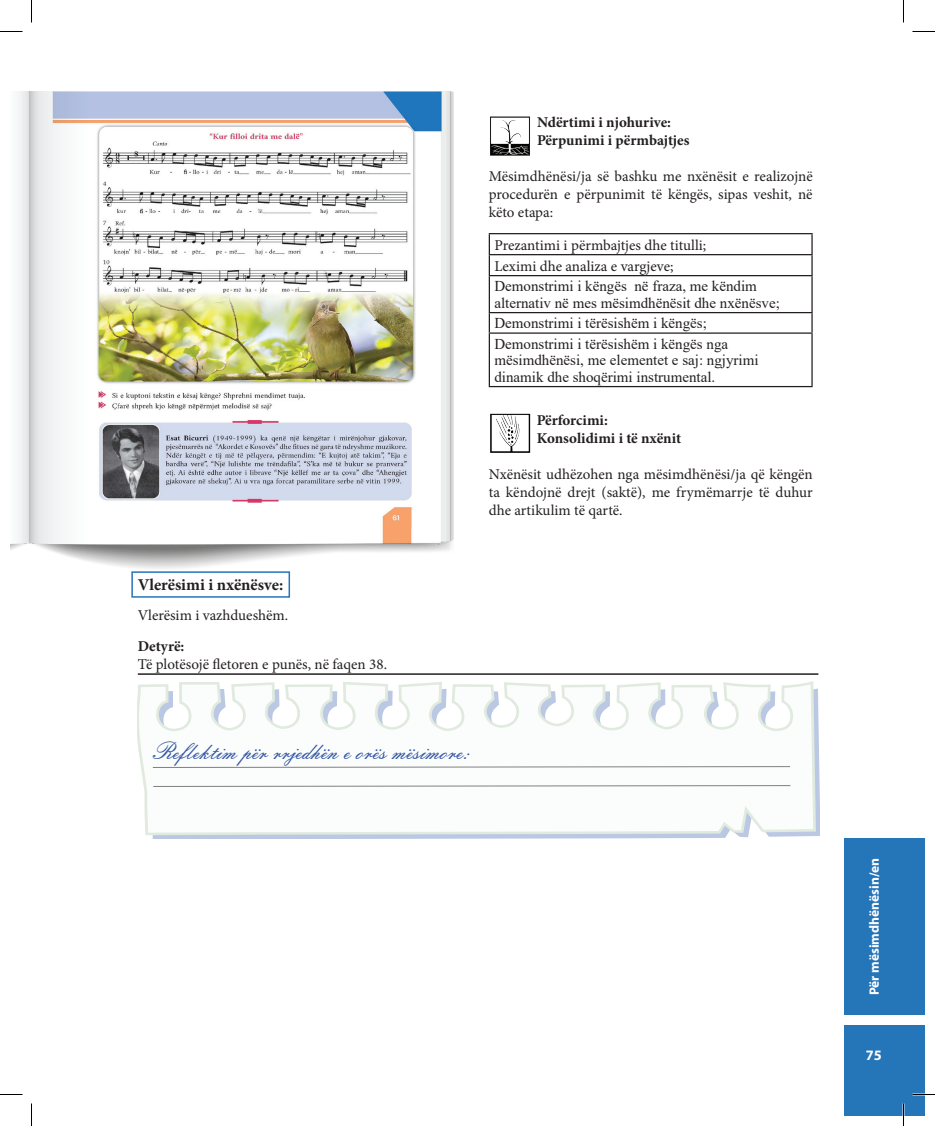
<style>
.page{position:relative;width:935px;height:1126px;background:#fff}
.page>*{position:absolute;margin:0;border:0;box-sizing:border-box;transform-origin:0 0}
.t1{font:24px "Embassy BT";color:#3356a5}
.t2{font:700 16.5px "Minion Pro";color:#231f20}
.t3{font:15px/18px "Minion Pro";color:#231f20;text-align:justify}
.t4{font:15px/16.5px "Times New Roman";color:#231f20}
.t5{font:700 15px/18px "Minion Pro";color:#231f20}
.t6{font:700 14.4px "Myriad Pro";color:#fff}
.t7{font:700 13.5px "Myriad Pro";color:#fff}
</style>
<div class="page">
<img style="left:10px;top:91px;width:443px;height:478px">
<div style="left:844px;top:1025px;width:80px;height:91px;background:#2575b9"></div>
<div style="left:844px;top:838px;width:80px;height:177px;background:#2575b9"></div>
<img style="left:490px;top:116px;width:40px;height:40px">
<img style="left:490px;top:413px;width:41px;height:40px">
<hr style="left:138px;top:673px;width:680px;height:2px;background:#231f20">
<svg style="left:152px;top:688px;width:667px;height:150px;background:#c0cde6"></svg>
<svg style="left:138px;top:681px;width:678px;height:154px"></svg>
<svg style="left:153px;top:785px;width:637px;height:2px"></svg>
<svg style="left:153px;top:766px;width:637px;height:2px"></svg>
<div style="left:131px;top:571px;width:159px;height:27px;border:2px solid #2575b9"></div>
<img style="left:53px;top:91px;width:388px;height:456px">
<hr style="left:489px;top:233px;width:323px;height:1px;background:#231f20">
<hr style="left:489px;top:254px;width:323px;height:1px;background:#231f20">
<svg style="left:489px;top:234px;width:1px;height:41px"></svg>
<svg style="left:811px;top:234px;width:1px;height:41px"></svg>
<hr style="left:489px;top:275px;width:323px;height:1px;background:#231f20">
<hr style="left:489px;top:276px;width:1px;height:36px;background:#231f20">
<hr style="left:811px;top:276px;width:1px;height:36px;background:#231f20">
<hr style="left:489px;top:312px;width:323px;height:1px;background:#231f20">
<svg style="left:489px;top:313px;width:1px;height:19px"></svg>
<svg style="left:811px;top:313px;width:1px;height:19px"></svg>
<hr style="left:489px;top:332px;width:323px;height:2px;background:#231f20">
<hr style="left:489px;top:334px;width:1px;height:52px;background:#231f20">
<hr style="left:811px;top:334px;width:1px;height:52px;background:#231f20">
<hr style="left:489px;top:386px;width:323px;height:1px;background:#231f20">
<hr style="left:902px;top:1103px;width:2px;height:23px;background:#fff">
<svg style="left:0;top:31px;width:22px;height:1px"></svg>
<svg style="left:912px;top:31px;width:23px;height:1px"></svg>
<svg style="left:0;top:1094px;width:22px;height:1px"></svg>
<svg style="left:912px;top:1094px;width:23px;height:1px"></svg>
<svg style="left:31px;top:0;width:1px;height:22px"></svg>
<svg style="left:31px;top:1103px;width:1px;height:23px"></svg>
<svg style="left:903px;top:0;width:1px;height:22px"></svg>
<svg style="left:903px;top:1103px;width:1px;height:23px"></svg>
<p class="t2" style="left:138px;top:573px;width:147px">Vlerësimi i nxënësve:</p>
<p class="t3" style="left:138px;top:607px;width:152px">Vlerësim i vazhdueshëm.</p>
<p class="t5" style="left:138px;top:637px;width:48px">Detyrë:</p>
<p class="t3" style="left:138px;top:655px;width:251px">Të plotësojë fletoren e punës, në faqen 38.</p>
<p class="t5" style="left:537px;top:113px;width:154px">Ndërtimi i njohurive:<br>Përpunimi i përmbajtjes</p>
<p class="t3" style="left:489px;top:168px;width:325px">Mësimdhënësi/ja së bashku me nxënësit e realizojnë procedurën e përpunimit të këngës, sipas veshit, në këto etapa:</p>
<p class="t3" style="left:494px;top:234px;width:213px;line-height:21px">Prezantimi i përmbajtjes dhe titulli;<br>Leximi dhe analiza e vargjeve;</p>
<p class="t4" style="left:494px;top:277px;width:287px">Demonstrimi i këngës në fraza, me këndim alternativ në mes mësimdhënësit dhe nxënësve;</p>
<p class="t4" style="left:494px;top:312px;width:235px;line-height:20.5px">Demonstrimi i tërësishëm i këngës;<br>Demonstrimi i tërësishëm i këngës nga</p>
<p class="t4" style="left:494px;top:351px;width:266px">mësimdhënësi, me elementet e saj: ngjyrimi dinamik dhe shoqërimi instrumental.</p>
<p class="t5" style="left:537px;top:411px;width:146px">Përforcimi:<br>Konsolidimi i të nxënit</p>
<p class="t3" style="left:489px;top:465px;width:325px">Nxënësit udhëzohen nga mësimdhënësi/ja që këngën ta këndojnë drejt (saktë), me frymëmarrje të duhur dhe artikulim të qartë.</p>
<h1 class="t1" style="left:153px;top:736px;width:318px">Reflektim për rrjedhën e orës mësimore:</h1>
<p class="t7" style="left:865px;top:995px;width:139px;rotate:-90deg">Për mësimdhënësin/en</p>
<p class="t6" style="left:866px;top:1045px;width:17px">75</p>
</div>
